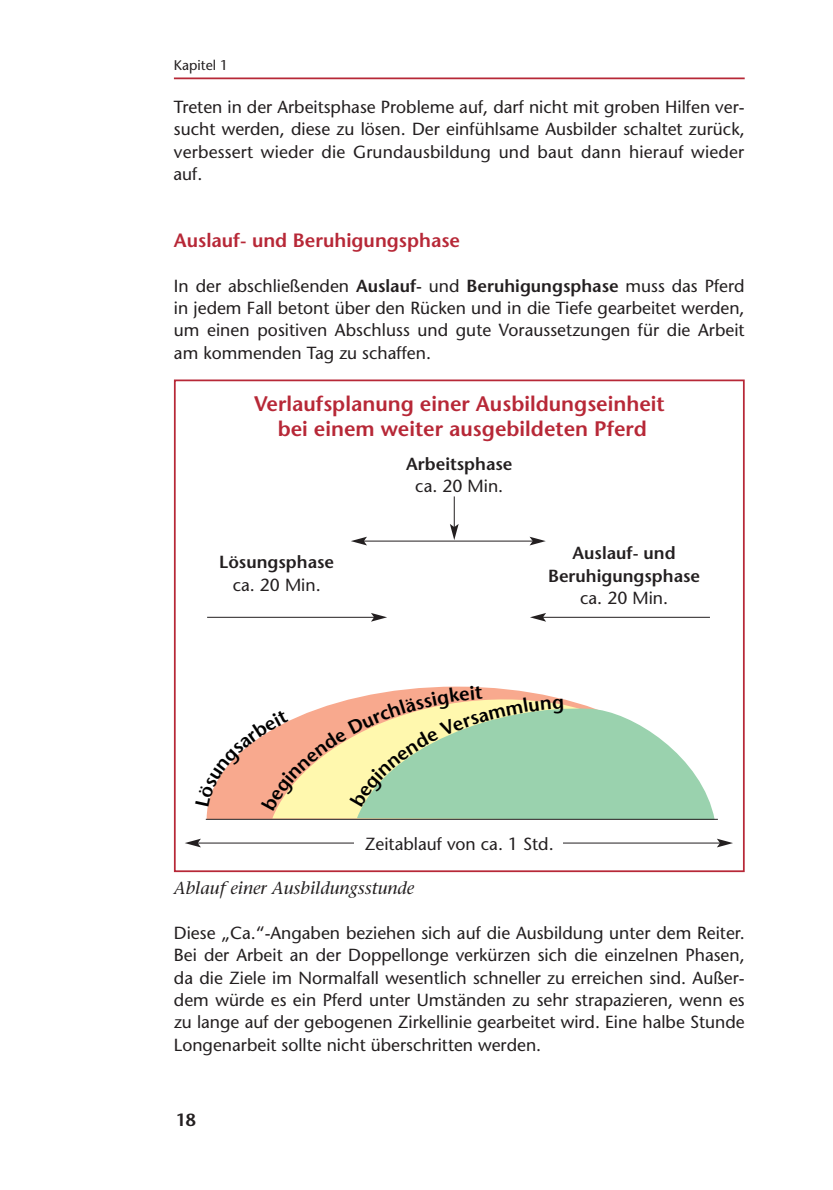
<style>
.page{position:relative;width:833px;height:1190px;background:#fff}
.page>*{position:absolute;margin:0;border:0;box-sizing:border-box;transform-origin:0 0}
.t1{font:600 21px/24.8px "Stone Sans";color:#b72837;text-align:center}
.t2{font:600 19.25px "Stone Sans";color:#b72837}
.t3{font:17.5px/22.4px "Stone Sans";color:#231f20;text-align:justify}
.t4{font:600 17.5px "Stone Sans";color:#231f20}
.t5{font:italic 17.5px "Stone Serif";color:#231f20}
.t6{font:14px "Stone Sans";color:#231f20}
.s1{font-weight:600}
</style>
<div class="page">
<hr style="left:174px;top:77px;width:570px;height:2px;background:#b72837">
<hr style="left:198px;top:842px;width:522px;height:1px;background:#231f20">
<svg style="left:185px;top:838px;width:16px;height:9px"></svg>
<svg style="left:716px;top:838px;width:17px;height:9px"></svg>
<div style="left:354px;top:831px;width:208px;height:22px;background:#fff"></div>
<div style="left:174px;top:379px;width:570px;height:493px;border:2px solid #b72837"></div>
<hr style="left:364px;top:540px;width:168px;height:1px;background:#231f20">
<svg style="left:351px;top:537px;width:16px;height:8px"></svg>
<svg style="left:529px;top:537px;width:16px;height:8px"></svg>
<hr style="left:454px;top:496px;width:1px;height:31px;background:#231f20">
<svg style="left:450px;top:524px;width:8px;height:16px"></svg>
<svg style="left:272px;top:699px;width:312px;height:120px"></svg>
<svg style="left:357px;top:705px;width:357px;height:114px;fill:#9ad2ae"></svg>
<hr style="left:206px;top:819px;width:512px;height:1px;background:#231f20">
<hr style="left:207px;top:617px;width:167px;height:1px;background:#231f20">
<svg style="left:371px;top:613px;width:16px;height:8px"></svg>
<hr style="left:543px;top:617px;width:167px;height:1px;background:#231f20">
<svg style="left:530px;top:613px;width:16px;height:8px"></svg>
<svg style="left:207px;top:686px;width:356px;height:125px"></svg>
<p class="t6" style="left:174px;top:60px;width:56px">Kapitel 1</p>
<p class="t3" style="left:173px;top:97px;width:572px">Treten in der Arbeitsphase Probleme auf, darf nicht mit groben Hilfen ver&shy;sucht werden, diese zu lösen. Der einfühlsame Ausbilder schaltet zurück, verbessert wieder die Grundausbildung und baut dann hie rauf wieder auf.</p>
<p class="t2" style="left:174px;top:233px;width:288px">Auslauf- und Beruhigungsphase</p>
<p class="t3" style="left:174px;top:276px;width:572px">In der abschließenden <span class="s1">Auslauf-</span> und <span class="s1">Beruhigungsphase</span> muss das Pferd in jedem Fall betont über den Rücken und in die Tiefe gearbeitet werden, um einen positiven Abschluss und gute Voraussetzungen für die Arbeit am kommenden Tag zu schaffen.</p>
<p class="t1" style="left:254px;top:393px;width:412px">Verlaufsplanung einer Ausbildungseinheit bei einem weiter ausgebildeten Pferd</p>
<p class="t4" style="left:406px;top:457px;width:108px">Arbeitsphase</p>
<p class="t3" style="left:415px;top:477px;width:89px">ca. 20 Min.</p>
<p class="t4" style="left:572px;top:546px;width:105px">Auslauf- und</p>
<p class="t4" style="left:219px;top:555px;width:116px">Lösungsphase</p>
<p class="t3" style="left:233px;top:575px;width:89px">ca. 20 Min.</p>
<p class="t4" style="left:548px;top:569px;width:154px">Beruhigungsphase</p>
<p class="t3" style="left:580px;top:589px;width:89px">ca. 20 Min.</p>
<p class="t3" style="left:365px;top:834px;width:190px">Zeitablauf von ca. 1 Std.</p>
<p class="t5" style="left:174px;top:881px;width:242px">Ablauf einer Ausbildungsstunde</p>
<p class="t3" style="left:174px;top:923px;width:572px">Diese „Ca.“-Angaben beziehen sich auf die Ausbildung unter dem Reiter.<br>Bei der Arbeit an der Doppellonge verkürzen sich die einzelnen Phasen, da die Ziele im Normalfall wesentlich schneller zu erreichen sind. Außer&shy;dem würde es ein Pferd unter Umständen zu sehr strapazieren, wenn es zu lange auf der gebogenen Zirkellinie gearbeitet wird. Eine halbe Stunde Longenarbeit sollte nicht überschritten werden.</p>
<p class="t4" style="left:176px;top:1113px;width:22px">18</p>
</div>
